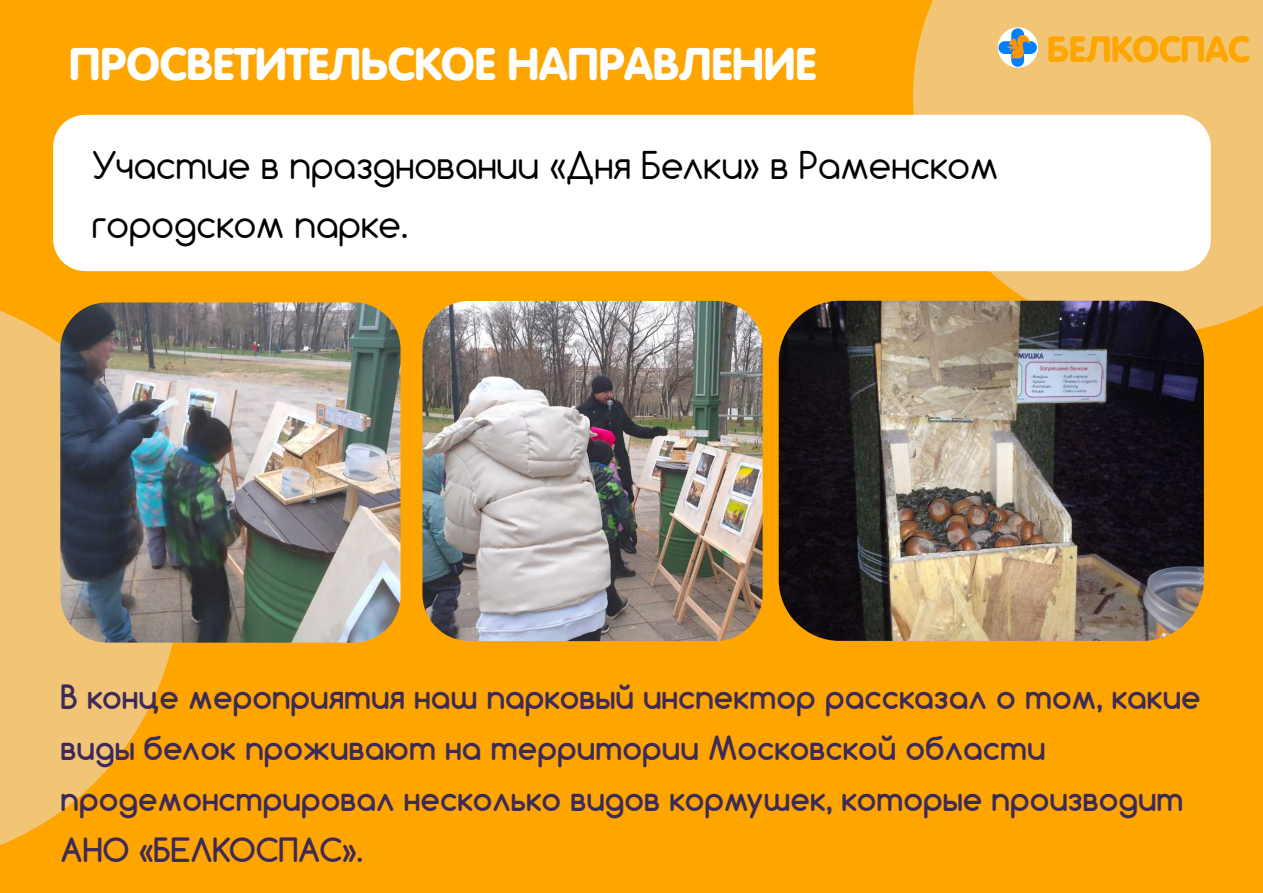
<style>
.page{position:relative;width:1263px;height:893px;background:#ffa500}
.page>*{position:absolute;margin:0;border:0;box-sizing:border-box;transform-origin:0 0}
.t1{font:700 45px "VAG World";color:#fff}
.t2{font:36px/58.5px "Comfortaa";color:#000}
.t3{font:700 36px "VAG World";color:#ffa500}
.t4{font:700 31.5px/51.2px "Comfortaa";color:#3e2a58}
</style>
<div class="page">
<svg style="left:0;top:310px;width:173px;height:535px;fill:#f2c576"></svg>
<svg style="left:913px;top:0;width:350px;height:333px;background:#f2c26d"></svg>
<svg style="left:998px;top:27px;width:40px;height:41px"></svg>
<svg style="left:1011px;top:28px;width:13px;height:39px"></svg>
<div style="left:998px;top:41px;width:39px;height:13px;background:#007fff;border-radius:6px"></div>
<svg style="left:1007px;top:35px;width:23px;height:23px"></svg>
<div style="left:53px;top:115px;width:1158px;height:156px;background:#fff;border-radius:32px"></div>
<img style="left:60px;top:302px;width:340px;height:341px;border-radius:47px">
<img style="left:422px;top:301px;width:341px;height:340px;border-radius:47px">
<img style="left:779px;top:301px;width:425px;height:340px;border-radius:61px">
<h1 class="t1" style="left:69px;top:44px;width:749px">ПРОСВЕТИТЕЛЬСКОЕ НАПРАВЛЕНИЕ</h1>
<p class="t2" style="left:92px;top:140px;width:908px">Участие в праздновании «Дня Белки» в Раменском городском парке.</p>
<p class="t3" style="left:1047px;top:33px;width:204px">БЕЛКОСПАС</p>
<p class="t4" style="left:61px;top:674px;width:1142px">В конце мероприятия наш парковый инспектор рассказал о том, какие виды белок проживают на территории Московской области продемонстрировал несколько видов кормушек, которые производит АНО «БЕЛКОСПАС».</p>
</div>
